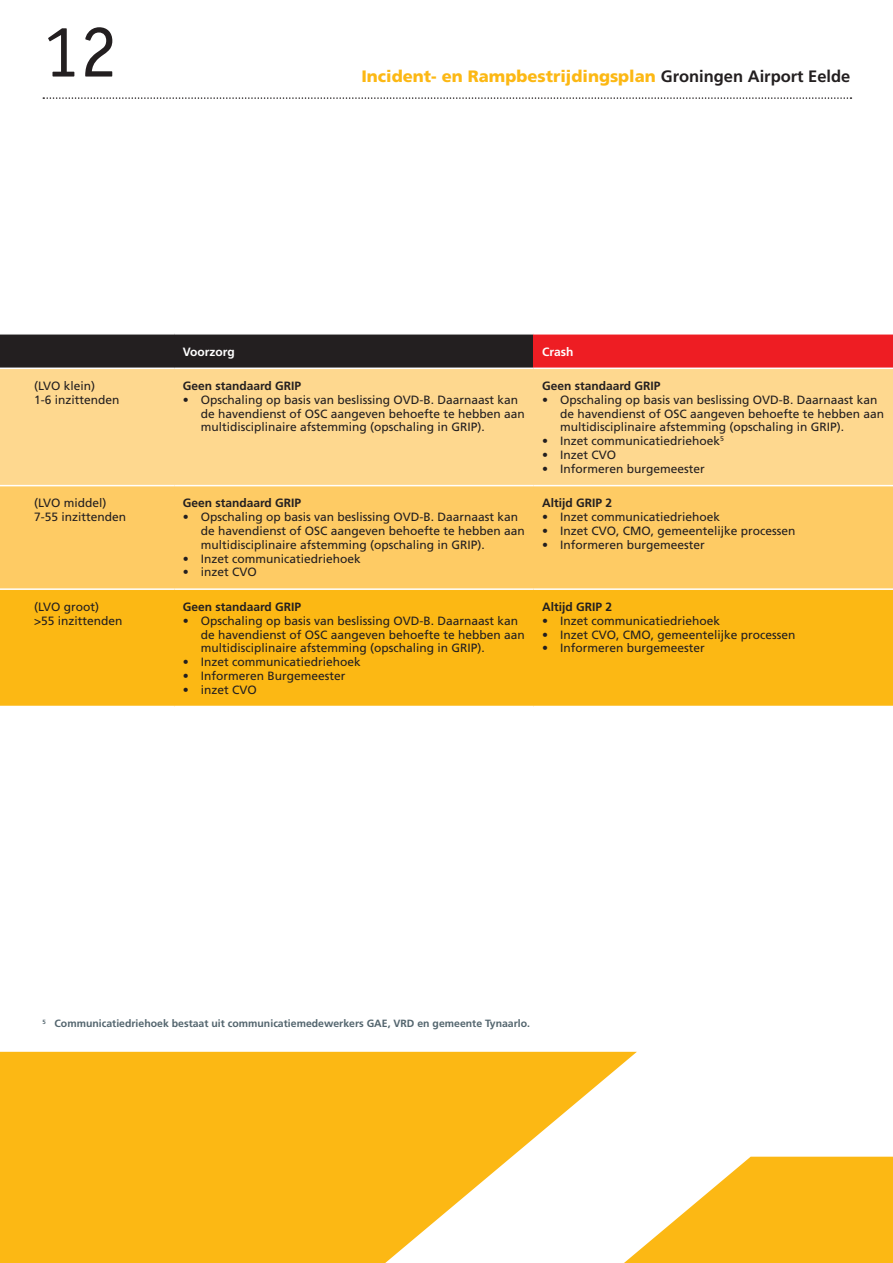
<style>
.page{position:relative;width:893px;height:1263px;background:#fff}
.page>*{position:absolute;margin:0;border:0;box-sizing:border-box;transform-origin:0 0}
.t1{font:75px "Officina Sans Std";color:#231f20}
.t2{font:900 16.5px "Frutiger LT Std";color:#fcb814}
.TABEL_BROODTEKST_ZWART_OPSOMMING{font:12px/13.8px "Frutiger LT Std";color:#231f20}
.TABEL_BROODTEKST_ZWART_OPSOMMING-2{font:700 12px "Frutiger LT Std";color:#231f20}
.TABEL_KOP_WIT{font:700 12px "Frutiger LT Std";color:#fff}
.BROODTEKST_9_PT{font:700 10.5px "Frutiger LT Std";color:#53656e}
.s1{font-weight:700;color:#231f20}
</style>
<div class="page">
<svg style="left:43px;top:97px;width:808px;height:2px"></svg>
<svg style="left:0;top:1052px;width:637px;height:211px;fill:#fcb814"></svg>
<svg style="left:624px;top:1157px;width:269px;height:106px"></svg>
<div style="left:0;top:335px;width:534px;height:33px;background:#231f20"></div>
<div style="left:534px;top:334px;width:359px;height:34px;background:#ee1d23"></div>
<div style="left:0;top:369px;width:893px;height:116px;background:#fed88f"></div>
<div style="left:0;top:486px;width:893px;height:102px;background:#fecb64"></div>
<div style="left:0;top:590px;width:893px;height:116px;background:#fcb814"></div>
<hr style="left:534px;top:333px;width:359px;height:2px;background:#fff">
<h1 class="t1" style="left:43px;top:7px;width:76px">12</h1>
<h2 class="t2" style="left:361px;top:66px;width:490px">Incident- en Rampbestrijdingsplan <span class="s1">Groningen Airport Eelde</span></h2>
<p class="TABEL_KOP_WIT" style="left:183px;top:344px;width:54px">Voorzorg</p>
<p class="TABEL_KOP_WIT" style="left:542px;top:344px;width:33px">Crash</p>
<p class="TABEL_BROODTEKST_ZWART_OPSOMMING" style="left:34px;top:379px;width:63px">(LVO klein)</p>
<p class="TABEL_BROODTEKST_ZWART_OPSOMMING" style="left:34px;top:393px;width:87px">1-6 inzittenden</p>
<p class="TABEL_BROODTEKST_ZWART_OPSOMMING-2" style="left:183px;top:379px;width:120px">Geen standaard GRIP</p>
<p class="TABEL_BROODTEKST_ZWART_OPSOMMING" style="left:201px;top:393px;width:326px;text-indent:-18px">• Opschaling op basis van beslissing OVD-B. Daarnaast kan de havendienst of OSC aangeven behoefte te hebben aan multidisciplinaire afstemming (opschaling in GRIP).</p>
<p class="TABEL_BROODTEKST_ZWART_OPSOMMING-2" style="left:542px;top:379px;width:120px">Geen standaard GRIP</p>
<p class="TABEL_BROODTEKST_ZWART_OPSOMMING" style="left:560px;top:393px;width:326px;text-indent:-18px">• Opschaling op basis van beslissing OVD-B. Daarnaast kan de havendienst of OSC aangeven behoefte te hebben aan multidisciplinaire afstemming (opschaling in GRIP).</p>
<p class="TABEL_BROODTEKST_ZWART_OPSOMMING" style="left:542px;top:434px;width:183px">• Inzet communicatiedriehoek<sup>5</sup></p>
<p class="TABEL_BROODTEKST_ZWART_OPSOMMING" style="left:542px;top:448px;width:76px">• Inzet CVO</p>
<p class="TABEL_BROODTEKST_ZWART_OPSOMMING" style="left:542px;top:462px;width:164px">• Informeren burgemeester</p>
<p class="TABEL_BROODTEKST_ZWART_OPSOMMING" style="left:34px;top:496px;width:74px">(LVO middel)</p>
<p class="TABEL_BROODTEKST_ZWART_OPSOMMING" style="left:34px;top:510px;width:94px">7-55 inzittenden</p>
<p class="TABEL_BROODTEKST_ZWART_OPSOMMING-2" style="left:183px;top:496px;width:120px">Geen standaard GRIP</p>
<p class="TABEL_BROODTEKST_ZWART_OPSOMMING" style="left:201px;top:510px;width:326px;text-indent:-18px">• Opschaling op basis van beslissing OVD-B. Daarnaast kan de havendienst of OSC aangeven behoefte te hebben aan multidisciplinaire afstemming (opschaling in GRIP).</p>
<p class="TABEL_BROODTEKST_ZWART_OPSOMMING" style="left:183px;top:552px;width:180px">• Inzet communicatiedriehoek</p>
<p class="TABEL_BROODTEKST_ZWART_OPSOMMING" style="left:183px;top:565px;width:76px">• inzet CVO</p>
<p class="TABEL_BROODTEKST_ZWART_OPSOMMING-2" style="left:542px;top:496px;width:72px">Altijd GRIP 2</p>
<p class="TABEL_BROODTEKST_ZWART_OPSOMMING" style="left:542px;top:510px;width:180px">• Inzet communicatiedriehoek</p>
<p class="TABEL_BROODTEKST_ZWART_OPSOMMING" style="left:542px;top:524px;width:255px">• Inzet CVO, CMO, gemeentelijke processen</p>
<p class="TABEL_BROODTEKST_ZWART_OPSOMMING" style="left:542px;top:538px;width:164px">• Informeren burgemeester</p>
<p class="TABEL_BROODTEKST_ZWART_OPSOMMING" style="left:34px;top:600px;width:67px">(LVO groot)</p>
<p class="TABEL_BROODTEKST_ZWART_OPSOMMING" style="left:34px;top:614px;width:90px">&gt;55 inzittenden</p>
<p class="TABEL_BROODTEKST_ZWART_OPSOMMING-2" style="left:183px;top:600px;width:120px">Geen standaard GRIP</p>
<p class="TABEL_BROODTEKST_ZWART_OPSOMMING" style="left:201px;top:614px;width:326px;text-indent:-18px">• Opschaling op basis van beslissing OVD-B. Daarnaast kan de havendienst of OSC aangeven behoefte te hebben aan multidisciplinaire afstemming (opschaling in GRIP).</p>
<p class="TABEL_BROODTEKST_ZWART_OPSOMMING" style="left:183px;top:655px;width:180px">• Inzet communicatiedriehoek</p>
<p class="TABEL_BROODTEKST_ZWART_OPSOMMING" style="left:183px;top:669px;width:164px">• Informeren Burgemeester</p>
<p class="TABEL_BROODTEKST_ZWART_OPSOMMING" style="left:183px;top:683px;width:76px">• inzet CVO</p>
<p class="TABEL_BROODTEKST_ZWART_OPSOMMING-2" style="left:542px;top:600px;width:72px">Altijd GRIP 2</p>
<p class="TABEL_BROODTEKST_ZWART_OPSOMMING" style="left:542px;top:614px;width:180px">• Inzet communicatiedriehoek</p>
<p class="TABEL_BROODTEKST_ZWART_OPSOMMING" style="left:542px;top:627px;width:255px">• Inzet CVO, CMO, gemeentelijke processen</p>
<p class="TABEL_BROODTEKST_ZWART_OPSOMMING" style="left:542px;top:641px;width:164px">• Informeren burgemeester</p>
<p class="BROODTEKST_9_PT" style="left:43px;top:1017px;width:489px"><sup>5</sup> Communicatiedriehoek bestaat uit communicatiemedewerkers GAE, VRD en gemeente Tynaarlo.</p>
</div>
